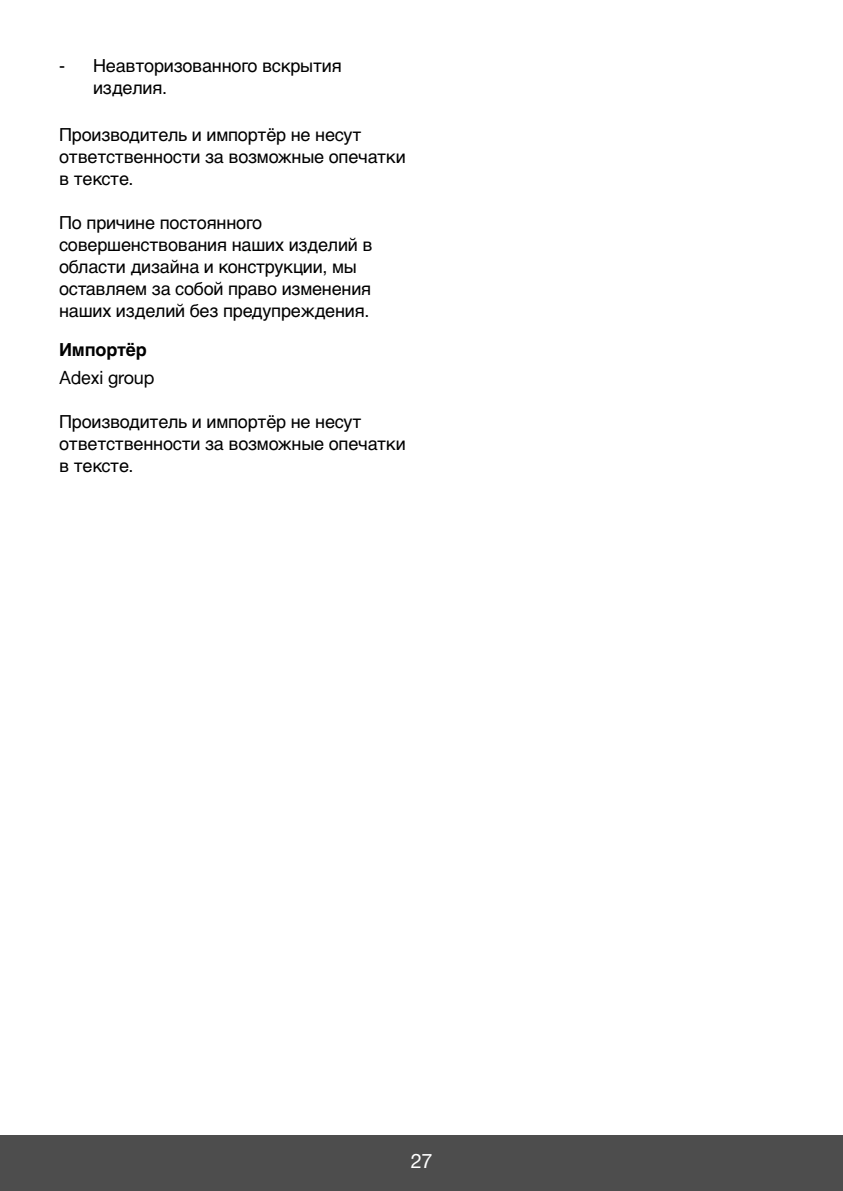
<style>
.page{position:relative;width:843px;height:1191px;background:#fff}
.page>*{position:absolute;margin:0;border:0;box-sizing:border-box;transform-origin:0 0}
.t1{font:20px "Helvetica Neue";color:#fff}
.t2{font:18px/22px "Helvetica Cyr Upright";letter-spacing:-.01em;color:#000}
.t3{font:18px "Euro Slavic Sans";letter-spacing:-.01em;color:#000}
.t4{font:700 18px "Helvetica Cyr";letter-spacing:-.01em;color:#000}
.s1{font-family:"Helvetica Neue"}
</style>
<div class="page">
<div style="left:0;top:1135px;width:842px;height:56px;background:#4d4d4d"></div>
<p class="t2" style="left:93px;top:57px;width:250px;text-indent:-34px">- Неавторизованного вскрытия изделия.</p>
<p class="t2" style="left:59px;top:126px;width:348px">Производитель и импортёр не несут ответственности за возможные опечатки в тексте.</p>
<p class="t2" style="left:59px;top:214px;width:315px">По причине постоянного совершенствования наших изделий в области дизайна и конструкции, мы оставляем за собой право изменения наших изделий без предупреждения.</p>
<p class="t4" style="left:59px;top:343px;width:89px">Импортёр</p>
<p class="t3" style="left:59px;top:370px;width:97px">Adexi <span class="s1">group</span></p>
<p class="t2" style="left:59px;top:412px;width:348px">Производитель и импортёр не несут ответственности за возможные опечатки в тексте.</p>
<p class="t1" style="left:410px;top:1153px;width:24px">27</p>
</div>
